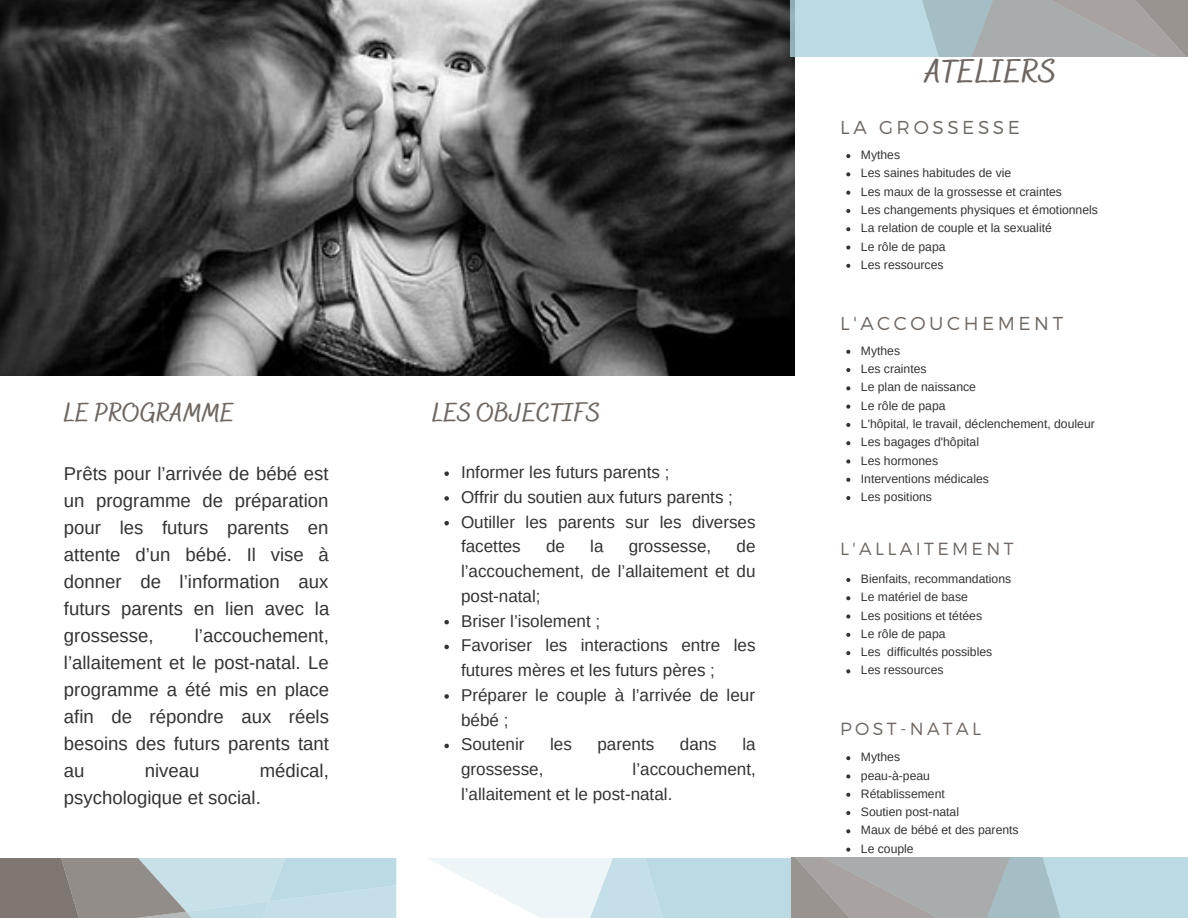
<style>
.page{position:relative;width:1188px;height:918px;background:#fff}
.page>*{position:absolute;margin:0;border:0;box-sizing:border-box;transform-origin:0 0}
.t1{font:700 32.7px "Bakerie Smooth";color:#6e6661}
.t2{font:700 25.95px "Bakerie Smooth";color:#6e6661}
.t3{font:300 18.75px "Montserrat";letter-spacing:.19em;color:#6e6661}
.t4{font:18.6px/27px "Arimo";color:#333;text-align:justify}
.t5{font:300 17.55px "Montserrat";letter-spacing:.19em;color:#6e6661}
.t6{font:17.1px/24.8px "Arimo";color:#333}
.t7{font:12.15px/18.3px "Arimo";color:#333}
</style>
<div class="page">
<img style="left:0;top:0;width:794px;height:376px">
<svg style="left:791px;top:0;width:397px;height:56px;background:#acbbbe"></svg>
<svg style="left:0;top:858px;width:1188px;height:60px;background:#bbcacd"></svg>
<svg style="left:846px;top:154px;width:4px;height:4px"></svg>
<svg style="left:846px;top:172px;width:4px;height:4px"></svg>
<svg style="left:846px;top:191px;width:4px;height:4px"></svg>
<svg style="left:846px;top:209px;width:4px;height:4px"></svg>
<svg style="left:846px;top:227px;width:4px;height:4px"></svg>
<svg style="left:846px;top:245px;width:4px;height:5px"></svg>
<svg style="left:846px;top:264px;width:4px;height:4px"></svg>
<svg style="left:846px;top:350px;width:4px;height:4px"></svg>
<svg style="left:846px;top:368px;width:4px;height:4px"></svg>
<svg style="left:846px;top:386px;width:4px;height:4px"></svg>
<svg style="left:846px;top:405px;width:4px;height:4px"></svg>
<svg style="left:846px;top:423px;width:4px;height:4px"></svg>
<svg style="left:846px;top:441px;width:4px;height:4px"></svg>
<svg style="left:846px;top:459px;width:4px;height:5px"></svg>
<svg style="left:846px;top:478px;width:4px;height:4px"></svg>
<svg style="left:846px;top:496px;width:4px;height:4px"></svg>
<svg style="left:846px;top:578px;width:4px;height:4px"></svg>
<svg style="left:846px;top:596px;width:4px;height:4px"></svg>
<svg style="left:846px;top:615px;width:4px;height:4px"></svg>
<svg style="left:846px;top:633px;width:4px;height:4px"></svg>
<svg style="left:846px;top:651px;width:4px;height:4px"></svg>
<svg style="left:846px;top:669px;width:4px;height:4px"></svg>
<svg style="left:846px;top:756px;width:4px;height:4px"></svg>
<svg style="left:846px;top:774px;width:4px;height:5px"></svg>
<svg style="left:846px;top:793px;width:4px;height:4px"></svg>
<svg style="left:846px;top:811px;width:4px;height:4px"></svg>
<svg style="left:846px;top:829px;width:4px;height:4px"></svg>
<svg style="left:846px;top:848px;width:4px;height:4px"></svg>
<svg style="left:444px;top:471px;width:5px;height:5px"></svg>
<svg style="left:444px;top:496px;width:5px;height:5px"></svg>
<svg style="left:444px;top:521px;width:5px;height:4px"></svg>
<svg style="left:444px;top:620px;width:5px;height:4px"></svg>
<svg style="left:444px;top:645px;width:5px;height:4px"></svg>
<svg style="left:444px;top:694px;width:5px;height:5px"></svg>
<svg style="left:444px;top:744px;width:5px;height:4px"></svg>
<h2 class="t2" style="left:64px;top:398px;width:172px">LE PROGRAMME</h2>
<h3 class="t4" style="left:64px;top:460px;width:267px">Prêts pour l’arrivée de bébé est un programme de préparation pour les futurs parents en attente d’un bébé. Il vise à donner de l’information aux futurs parents en lien avec la grossesse,</h3>
<h3 class="t4" style="left:64px;top:622px;width:267px;text-indent:131px">l’accouchement, l’allaitement et le post-natal. Le programme a été mis en place afin de répondre aux réels besoins des futurs parents tant au</h3>
<h3 class="t4" style="left:64px;top:757px;width:267px;text-indent:196px">médical, psychologique et social.</h3>
<h3 class="t4" style="left:145px;top:757px;width:56px">niveau</h3>
<h2 class="t2" style="left:432px;top:398px;width:170px">LES OBJECTIFS</h2>
<h3 class="t6" style="left:461px;top:460px;width:296px">Informer les futurs parents ;<br>Offrir du soutien aux futurs parents ;<br>Outiller les parents sur les diverses facettes</h3>
<h3 class="t6" style="left:461px;top:534px;width:296px;text-indent:275px">de l’accouchement, de l’allaitement et du post-natal;<br>Briser l’isolement ;<br>Favoriser les interactions entre les futures mères et les futurs pères ;<br>Préparer le couple à l’arrivée de leur bébé ;<br>Soutenir</h3>
<h3 class="t6" style="left:546px;top:534px;width:20px">de</h3>
<h3 class="t6" style="left:590px;top:534px;width:15px">la</h3>
<h3 class="t6" style="left:629px;top:534px;width:84px">grossesse,</h3>
<h3 class="t6" style="left:550px;top:732px;width:23px">les</h3>
<h3 class="t6" style="left:597px;top:732px;width:58px">parents</h3>
<h3 class="t6" style="left:680px;top:732px;width:38px">dans</h3>
<h3 class="t6" style="left:742px;top:732px;width:15px">la</h3>
<h3 class="t6" style="left:461px;top:757px;width:296px;text-indent:172px">l’accouchement, l’allaitement et le post-natal.</h3>
<h3 class="t6" style="left:461px;top:757px;width:84px">grossesse,</h3>
<h1 class="t1" style="left:925px;top:53px;width:133px">ATELIERS</h1>
<h3 class="t3" style="left:840px;top:115px;width:181px">LA GROSSESSE</h3>
<p class="t7" style="left:861px;top:146px;width:239px">Mythes<br>Les saines habitudes de vie<br>Les maux de la grossesse et craintes<br>Les changements physiques et émotionnels<br>La relation de couple et la sexualité<br>Le rôle de papa<br>Les ressources</p>
<h3 class="t3" style="left:840px;top:311px;width:224px">L'ACCOUCHEMENT</h3>
<p class="t7" style="left:861px;top:341px;width:235px">Mythes<br>Les craintes<br>Le plan de naissance<br>Le rôle de papa<br>L'hôpital, le travail, déclenchement, douleur<br>Les bagages d'hôpital<br>Les hormones<br>Interventions médicales<br>Les positions</p>
<h3 class="t5" style="left:840px;top:538px;width:175px">L'ALLAITEMENT</h3>
<p class="t7" style="left:861px;top:570px;width:152px">Bienfaits, recommandations<br>Le matériel de base<br>Les positions et tétées<br>Le rôle de papa<br>Les difficultés possibles<br>Les ressources</p>
<h3 class="t5" style="left:840px;top:717px;width:142px">POST-NATAL</h3>
<p class="t7" style="left:861px;top:748px;width:159px">Mythes<br>peau-à-peau<br>Rétablissement<br>Soutien post-natal<br>Maux de bébé et des parents<br>Le couple</p>
</div>
